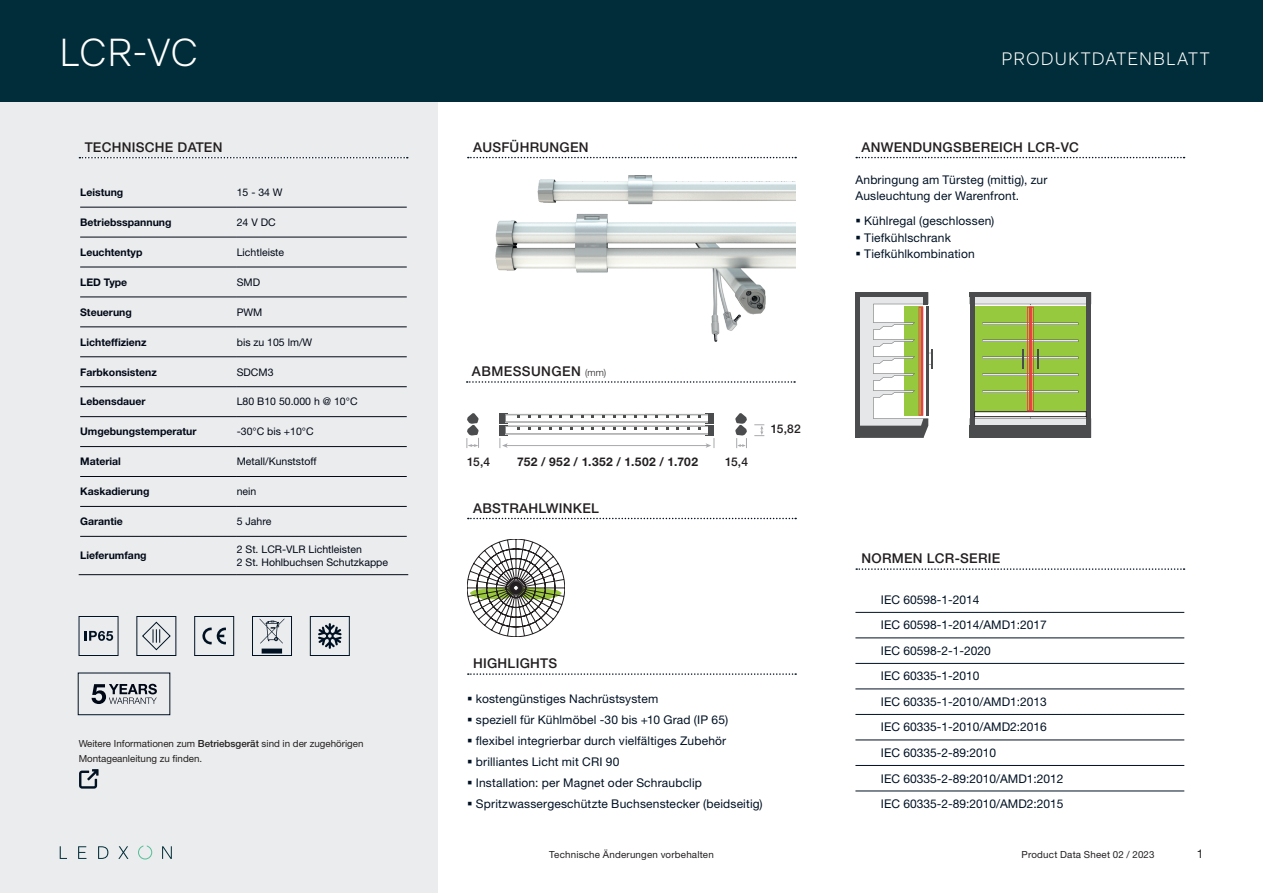
<style>
.page{position:relative;width:1263px;height:893px;background:#fff}
.page>*{position:absolute;margin:0;border:0;box-sizing:border-box;transform-origin:0 0}
.t1{font:300 39px "RM Neue";color:#fff}
.t2{font:300 18px "RM Neue";letter-spacing:.06em;color:#fff}
.t3{font:500 13.5px "Helvetica Neue LT Std";letter-spacing:.02em;color:#231f20}
.t4{font:12px/25.5px "Helvetica Neue LT Std";letter-spacing:.01em;color:#001123}
.t5{font:700 12px "Helvetica Neue LT Std";letter-spacing:.035em;color:#231f20}
.t6{font:500 12px "Helvetica Neue LT Std";letter-spacing:-.045em;color:#231f20}
.t7{font:12px "Helvetica Neue LT Std";color:#231f20}
.t8{font:10.5px/12.6px "Helvetica Neue LT Std";color:#000817}
.t9{font:700 10.5px "Helvetica Neue LT Std";color:#000817}
.t10{font:9.75px/15px "Helvetica Neue LT Std";color:#231f20}
.t11{font:9.75px "Helvetica Neue LT Std";letter-spacing:.02em;color:#231f20}
.s1{font-weight:300;font-size:9.75px}
.s2{font-weight:500}
</style>
<div class="page">
<div style="left:0;top:0;width:1263px;height:102px;background:#002d39"></div>
<div style="left:0;top:102px;width:437px;height:791px;background:#ebeced"></div>
<svg style="left:202px;top:627px;width:24px;height:18px"></svg>
<div style="left:194px;top:616px;width:40px;height:40px;border:1px solid #001123"></div>
<svg style="left:84px;top:630px;width:30px;height:11px"></svg>
<div style="left:79px;top:616px;width:39px;height:40px;border:1px solid #001123"></div>
<svg style="left:142px;top:621px;width:29px;height:30px"></svg>
<div style="left:136px;top:616px;width:40px;height:40px;border:1px solid #001123"></div>
<svg style="left:259px;top:618px;width:26px;height:36px"></svg>
<div style="left:252px;top:616px;width:40px;height:40px;border:1px solid #001123"></div>
<svg style="left:318px;top:623px;width:24px;height:26px"></svg>
<div style="left:310px;top:616px;width:40px;height:40px;border:1px solid #001123"></div>
<svg style="left:79px;top:769px;width:20px;height:20px"></svg>
<svg style="left:60px;top:846px;width:7px;height:13px"></svg>
<svg style="left:78px;top:846px;width:8px;height:13px"></svg>
<svg style="left:98px;top:846px;width:10px;height:13px"></svg>
<svg style="left:118px;top:846px;width:10px;height:13px"></svg>
<svg style="left:162px;top:846px;width:10px;height:13px"></svg>
<svg style="left:138px;top:845px;width:14px;height:14px"></svg>
<div style="left:78px;top:673px;width:92px;height:42px;border:1px solid #001123"></div>
<svg style="left:92px;top:684px;width:65px;height:20px"></svg>
<svg style="left:79px;top:157px;width:329px;height:1px"></svg>
<svg style="left:468px;top:157px;width:328px;height:1px"></svg>
<hr style="left:80px;top:207px;width:156px;height:1px;background:#000817">
<hr style="left:236px;top:207px;width:171px;height:1px;background:#000817">
<hr style="left:80px;top:237px;width:156px;height:1px;background:#000817">
<hr style="left:236px;top:237px;width:171px;height:1px;background:#000817">
<hr style="left:80px;top:267px;width:156px;height:1px;background:#000817">
<hr style="left:236px;top:267px;width:171px;height:1px;background:#000817">
<hr style="left:80px;top:297px;width:156px;height:1px;background:#000817">
<hr style="left:236px;top:297px;width:171px;height:1px;background:#000817">
<hr style="left:80px;top:327px;width:156px;height:1px;background:#000817">
<hr style="left:236px;top:327px;width:171px;height:1px;background:#000817">
<hr style="left:80px;top:357px;width:156px;height:1px;background:#000817">
<hr style="left:236px;top:357px;width:171px;height:1px;background:#000817">
<hr style="left:80px;top:386px;width:156px;height:1px;background:#000817">
<hr style="left:236px;top:386px;width:171px;height:1px;background:#000817">
<hr style="left:80px;top:416px;width:156px;height:1px;background:#000817">
<hr style="left:236px;top:416px;width:171px;height:1px;background:#000817">
<hr style="left:80px;top:446px;width:156px;height:1px;background:#000817">
<hr style="left:236px;top:446px;width:171px;height:1px;background:#000817">
<hr style="left:80px;top:476px;width:156px;height:1px;background:#000817">
<hr style="left:236px;top:476px;width:171px;height:1px;background:#000817">
<hr style="left:80px;top:506px;width:156px;height:1px;background:#000817">
<hr style="left:236px;top:506px;width:171px;height:1px;background:#000817">
<hr style="left:80px;top:536px;width:156px;height:1px;background:#000817">
<hr style="left:236px;top:536px;width:171px;height:1px;background:#000817">
<hr style="left:79px;top:574px;width:157px;height:1px;background:#000817">
<hr style="left:236px;top:574px;width:172px;height:1px;background:#000817">
<svg style="left:467px;top:381px;width:328px;height:2px"></svg>
<svg style="left:468px;top:518px;width:328px;height:1px"></svg>
<svg style="left:856px;top:157px;width:328px;height:1px"></svg>
<svg style="left:856px;top:568px;width:328px;height:2px"></svg>
<hr style="left:855px;top:612px;width:329px;height:1px;background:#001123">
<hr style="left:855px;top:638px;width:329px;height:1px;background:#001123">
<hr style="left:855px;top:663px;width:329px;height:1px;background:#001123">
<hr style="left:855px;top:689px;width:329px;height:1px;background:#001123">
<hr style="left:855px;top:714px;width:329px;height:1px;background:#001123">
<hr style="left:855px;top:740px;width:329px;height:1px;background:#001123">
<hr style="left:855px;top:765px;width:329px;height:1px;background:#001123">
<hr style="left:855px;top:791px;width:329px;height:1px;background:#001123">
<svg style="left:467px;top:539px;width:98px;height:98px"></svg>
<svg style="left:970px;top:292px;width:121px;height:146px;background:#94ac5e"></svg>
<svg style="left:855px;top:292px;width:77px;height:146px"></svg>
<div style="left:499px;top:425px;width:9px;height:10px;background:#4b4c4d"></div>
<svg style="left:754px;top:424px;width:10px;height:12px"></svg>
<svg style="left:735px;top:413px;width:12px;height:35px"></svg>
<svg style="left:467px;top:413px;width:12px;height:35px"></svg>
<div style="left:706px;top:413px;width:8px;height:11px;background:#4b4c4d"></div>
<div style="left:499px;top:413px;width:9px;height:11px;background:#4b4c4d"></div>
<svg style="left:500px;top:414px;width:215px;height:34px"></svg>
<svg style="left:468px;top:673px;width:328px;height:2px"></svg>
<img style="left:495px;top:175px;width:301px;height:167px">
<h1 class="t1" style="left:60px;top:29px;width:140px">LCR-VC</h1>
<p class="t3" style="left:85px;top:139px;width:139px">TECHNISCHE DATEN</p>
<p class="t3" style="left:473px;top:139px;width:117px">AUSFÜHRUNGEN</p>
<p class="t9" style="left:80px;top:186px;width:45px">Leistung</p>
<p class="t8" style="left:237px;top:186px;width:47px">15 - 34 W</p>
<p class="t9" style="left:80px;top:216px;width:93px">Betriebsspannung</p>
<p class="t8" style="left:237px;top:216px;width:40px">24 V DC</p>
<p class="t9" style="left:80px;top:246px;width:64px">Leuchtentyp</p>
<p class="t8" style="left:237px;top:246px;width:49px">Lichtleiste</p>
<p class="t9" style="left:80px;top:275px;width:49px">LED Type</p>
<p class="t8" style="left:237px;top:276px;width:25px">SMD</p>
<p class="t9" style="left:80px;top:305px;width:53px">Steuerung</p>
<p class="t8" style="left:237px;top:305px;width:27px">PWM</p>
<p class="t9" style="left:80px;top:335px;width:68px">Lichteffizienz</p>
<p class="t8" style="left:237px;top:335px;width:77px">bis zu 105 lm/W</p>
<p class="t9" style="left:80px;top:365px;width:78px">Farbkonsistenz</p>
<p class="t8" style="left:237px;top:365px;width:38px">SDCM3</p>
<p class="t9" style="left:80px;top:395px;width:67px">Lebensdauer</p>
<p class="t8" style="left:237px;top:395px;width:122px">L80 B10 50.000 h @ 10°C</p>
<p class="t9" style="left:80px;top:425px;width:118px">Umgebungstemperatur</p>
<p class="t8" style="left:237px;top:425px;width:78px">-30°C bis +10°C</p>
<p class="t9" style="left:80px;top:455px;width:42px">Material</p>
<p class="t8" style="left:237px;top:455px;width:81px">Metall/Kunststoff</p>
<p class="t9" style="left:80px;top:485px;width:71px">Kaskadierung</p>
<p class="t8" style="left:237px;top:485px;width:21px">nein</p>
<p class="t9" style="left:80px;top:515px;width:44px">Garantie</p>
<p class="t8" style="left:237px;top:515px;width:36px">5 Jahre</p>
<p class="t9" style="left:80px;top:549px;width:68px">Lieferumfang</p>
<p class="t8" style="left:237px;top:543px;width:153px">2 St. LCR-VLR Lichtleisten<br>2 St. Hohlbuchsen Schutzkappe</p>
<p class="t3" style="left:472px;top:363px;width:136px">ABMESSUNGEN <span class="s1">(mm)</span></p>
<p class="t5" style="left:517px;top:455px;width:182px">752 / 952 / 1.352 / 1.502 / 1.702</p>
<p class="t6" style="left:467px;top:455px;width:25px">15,4</p>
<p class="t6" style="left:725px;top:455px;width:25px">15,4</p>
<p class="t3" style="left:473px;top:500px;width:127px">ABSTRAHLWINKEL</p>
<p class="t6" style="left:771px;top:421px;width:32px">15,82</p>
<p class="t10" style="left:79px;top:736px;width:286px">Weitere Informationen zum <span class="s2">Betriebsgerät</span> sind in der zugehörigen<br>Montageanleitung zu finden.</p>
<p class="t3" style="left:473px;top:655px;width:86px">HIGHLIGHTS</p>
<p class="t4" style="left:467px;top:686px;width:193px">▪ kostengünstiges Nachrüstsystem</p>
<p class="t4" style="left:467px;top:707px;width:263px">▪ speziell für Kühlmöbel -30 bis +10 Grad (IP 65)</p>
<p class="t4" style="left:467px;top:728px;width:261px">▪ flexibel integrierbar durch vielfältiges Zubehör</p>
<p class="t4" style="left:467px;top:749px;width:154px">▪ brilliantes Licht mit CRI 90</p>
<p class="t4" style="left:467px;top:770px;width:236px">▪ Installation: per Magnet oder Schraubclip</p>
<p class="t4" style="left:467px;top:791px;width:297px">▪ Spritzwassergeschützte Buchsenstecker (beidseitig)</p>
<h2 class="t2" style="left:1002px;top:48px;width:209px">PRODUKTDATENBLATT</h2>
<p class="t3" style="left:861px;top:139px;width:219px">ANWENDUNGSBEREICH LCR-VC</p>
<p class="t4" style="left:855px;top:171px;width:193px;line-height:16.5px">Anbringung am Türsteg (mittig), zur<br>Ausleuchtung der Warenfront.</p>
<p class="t4" style="left:855px;top:208px;width:140px">▪ Kühlregal (geschlossen)</p>
<p class="t4" style="left:855px;top:224px;width:97px">▪ Tiefkühlschrank</p>
<p class="t4" style="left:855px;top:241px;width:121px">▪ Tiefkühlkombination</p>
<p class="t3" style="left:861px;top:550px;width:140px">NORMEN LCR-SERIE</p>
<p class="t4" style="left:881px;top:587px;width:184px">IEC 60598-1-2014<br>IEC 60598-1-2014/AMD1:2017<br>IEC 60598-2-1-2020<br>IEC 60335-1-2010<br>IEC 60335-1-2010/AMD1:2013<br>IEC 60335-1-2010/AMD2:2016<br>IEC 60335-2-89:2010<br>IEC 60335-2-89:2010/AMD1:2012<br>IEC 60335-2-89:2010/AMD2:2015</p>
<p class="t11" style="left:549px;top:848px;width:166px">Technische Änderungen vorbehalten</p>
<p class="t11" style="left:1022px;top:848px;width:134px">Product Data Sheet 02 / 2023</p>
<p class="t7" style="left:1197px;top:846px;width:8px">1</p>
</div>
